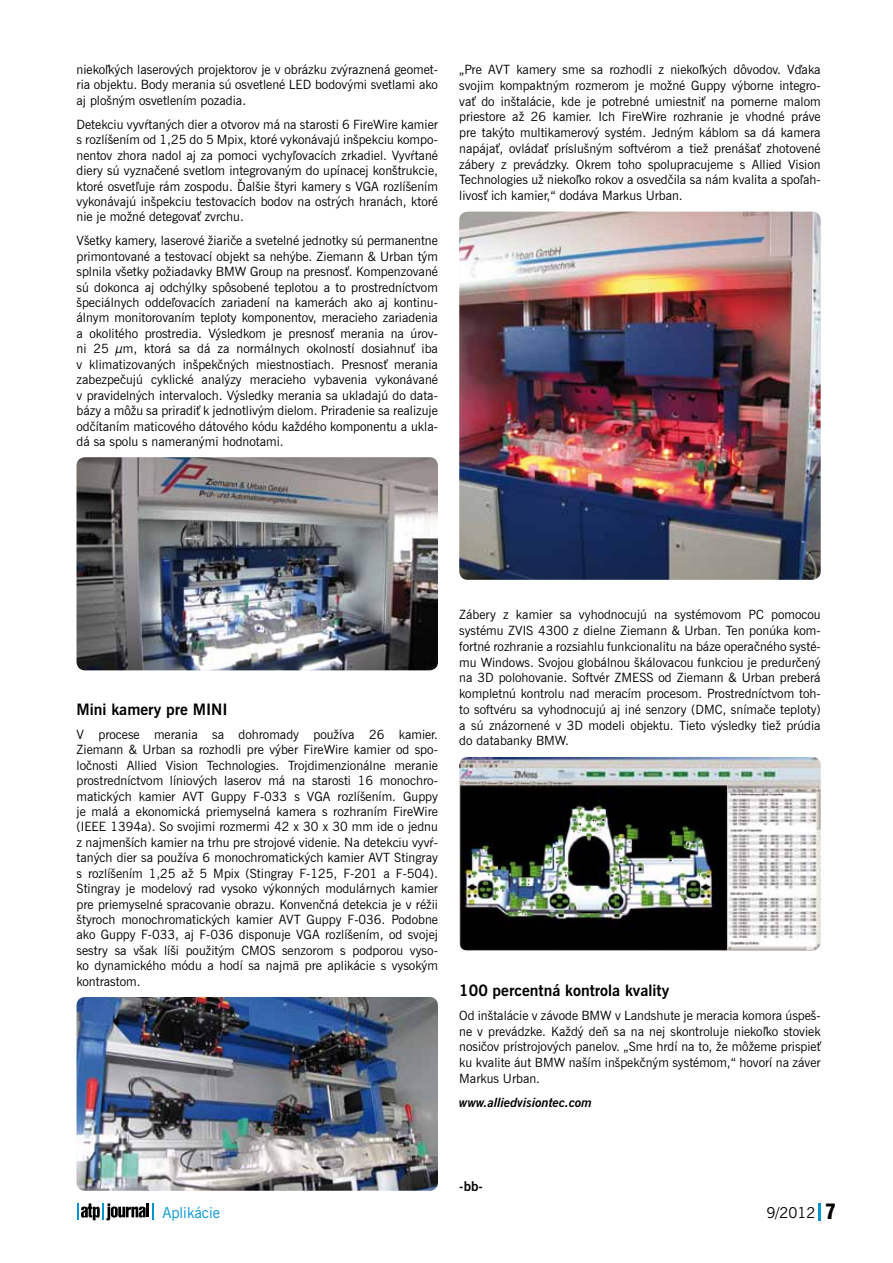
<style>
.page{position:relative;width:893px;height:1263px;background:#fff}
.page>*{position:absolute;margin:0;border:0;box-sizing:border-box;transform-origin:0 0}
.t1{font:700 15.75px "News Gothic AT";color:#000}
.t2{font:15px "News Gothic AT";color:#0094d3}
.t3{font:15px "News Gothic AT";color:#000}
.t4{font:700 13.5px "News Gothic AT";color:#000}
.t5{font:12.75px/15.5px "News Gothic AT";color:#000;text-align:justify}
.t6{font:italic 700 12.75px "News Gothic AT";color:#000}
.s1{font-family:"Swiss 921 AT Regular A";font-size:19.5px}
</style>
<div class="page">
<svg style="left:819px;top:1203px;width:2px;height:17px"></svg>
<svg style="left:152px;top:1203px;width:2px;height:17px"></svg>
<svg style="left:77px;top:1203px;width:69px;height:17px"></svg>
<hr style="left:146px;top:1203px;width:3px;height:14px;background:#000">
<img style="left:77px;top:457px;width:361px;height:213px">
<img style="left:77px;top:997px;width:361px;height:194px">
<img style="left:459px;top:212px;width:362px;height:368px">
<img style="left:459px;top:757px;width:362px;height:194px">
<p class="t5" style="left:77px;top:62px;width:363px">niekoľkých laserových projektorov je v obrázku zvýraznená geomet&shy;ria objektu. Body merania sú osvetlené LED bodovými svetlami ako aj plošným osvetlením pozadia.</p>
<p class="t5" style="left:77px;top:116px;width:363px">Detekciu vyvŕtaných dier a otvorov má na starosti 6 FireWire kamier s rozlíšením od 1,25 do 5 Mpix, ktoré vykonávajú inšpekciu kompo&shy;nentov zhora nadol aj za pomoci vychyľovacích zrkadiel. Vyvŕtané diery sú vyznačené svetlom integrovaným do upínacej konštrukcie, ktoré osvetľuje rám zospodu. Ďalšie štyri kamery s VGA rozlíšením vykonávajú inšpekciu testovacích bodov na ostrých hranách, ktoré nie je možné detegovať zvrchu.</p>
<p class="t5" style="left:77px;top:233px;width:363px">Všetky kamery, laserové žiariče a svetelné jednotky sú permanentne primontované a testovací objekt sa nehýbe. Ziemann &amp; Urban tým splnila všetky požiadavky BMW Group na presnosť. Kompenzované sú dokonca aj odchýlky spôsobené teplotou a to prostredníctvom špeciálnych oddeľovacích zariadení na kamerách ako aj kontinu&shy;álnym monitorovaním teploty komponentov, meracieho zariadenia a okolitého prostredia. Výsledkom je presnosť merania na úrov&shy;ni 25 µm, ktorá sa dá za normálnych okolností dosiahnuť iba v -klimatizovaných inšpekčných miestnostiach. Presnosť merania zabezpečujú cyklické analýzy meracieho vybavenia vykonávané v pravidelných intervaloch. Výsledky merania sa ukladajú do data&shy;bázy a môžu sa priradiť k jednotlivým dielom. Priradenie sa realizuje odčítaním maticového dátového kódu každého komponentu a ukla&shy;dá sa spolu s nameranými hodnotami.</p>
<p class="t5" style="left:459px;top:61px;width:363px">„Pre AVT kamery sme sa rozhodli z niekoľkých dôvodov. Vďaka svojim kompaktným rozmerom je možné Guppy výborne integro&shy;vať do inštalácie, kde je potrebné umiestniť na pomerne malom priestore až 26 kamier. Ich FireWire rozhranie je vhodné práve pre takýto multikamerový systém. Jedným káblom sa dá kamera napájať, ovládať príslušným softvérom a tiež prenášať zhotovené zábery z prevádzky. Okrem toho spolupracujeme s Allied Vision Technologies už niekoľko rokov a osvedčila sa nám kvalita a spoľah&shy;livosť ich kamier,“ dodáva Markus Urban.</p>
<p class="t1" style="left:77px;top:700px;width:153px">Mini kamery pre MINI</p>
<p class="t5" style="left:77px;top:726px;width:363px">V procese merania sa dohromady používa 26 kamier.<br>Ziemann &amp; Urban sa rozhodli pre výber FireWire kamier od spo&shy;ločnosti Allied Vision Technologies. Trojdimenzionálne meranie prostredníctvom líniových laserov má na starosti 16 monochro&shy;matických kamier AVT Guppy F-033 s VGA rozlíšením. Guppy je malá a ekonomická priemyselná kamera s rozhraním FireWire (IEEE 1394a). So svojimi rozmermi 42 x 30 x 30 mm ide o jednu z najmenších kamier na trhu pre strojové videnie. Na detekciu vyvŕ&shy;taných dier sa používa 6 monochromatických kamier AVT Stingray s rozlíšením 1,25 až 5 Mpix (Stingray F-125, F-201 a F-504).<br>Stingray je modelový rad vysoko výkonných modulárnych kamier pre priemyselné spracovanie obrazu. Konvenčná detekcia je v réžii štyroch monochromatických kamier AVT Guppy F-036. Podobne ako Guppy F-033, aj F-036 disponuje VGA rozlíšením, od svojej sestry sa však líši použitým CMOS senzorom s podporou vyso&shy;ko dynamického módu a hodí sa najmä pre aplikácie s vysokým kontrastom.</p>
<p class="t5" style="left:459px;top:607px;width:363px">Zábery z kamier sa vyhodnocujú na systémovom PC pomocou systému ZVIS 4300 z dielne Ziemann &amp; Urban. Ten ponúka kom&shy;fortné rozhranie a rozsiahlu funkcionalitu na báze operačného systé&shy;mu Windows. Svojou globálnou škálovacou funkciou je predurčený na 3D polohovanie. Softvér ZMESS od Ziemann &amp; Urban preberá kompletnú kontrolu nad meracím procesom. Prostredníctvom toh&shy;to softvéru sa vyhodnocujú aj iné senzory (DMC, snímače teploty) a sú znázornené v 3D modeli objektu. Tieto výsledky tiež prúdia do -databanky BMW.</p>
<p class="t1" style="left:459px;top:980px;width:212px">100 percentná kontrola kvality</p>
<p class="t5" style="left:459px;top:1007px;width:363px">Od inštalácie v závode BMW v Landshute je meracia komora úspeš&shy;ne v prevádzke. Každý deň sa na nej skontroluje niekoľko stoviek nosičov prístrojových panelov. „Sme hrdí na to, že môžeme prispieť ku kvalite áut BMW naším inšpekčným systémom,“ hovorí na záver Markus Urban.</p>
<p class="t6" style="left:459px;top:1095px;width:134px">www.alliedvisiontec.com</p>
<p class="t4" style="left:459px;top:1177px;width:25px">-bb-</p>
<p class="t2" style="left:162px;top:1203px;width:59px">Aplikácie</p>
<p class="t3" style="left:766px;top:1203px;width:71px">9/2012 <span class="s1">7</span></p>
</div>
